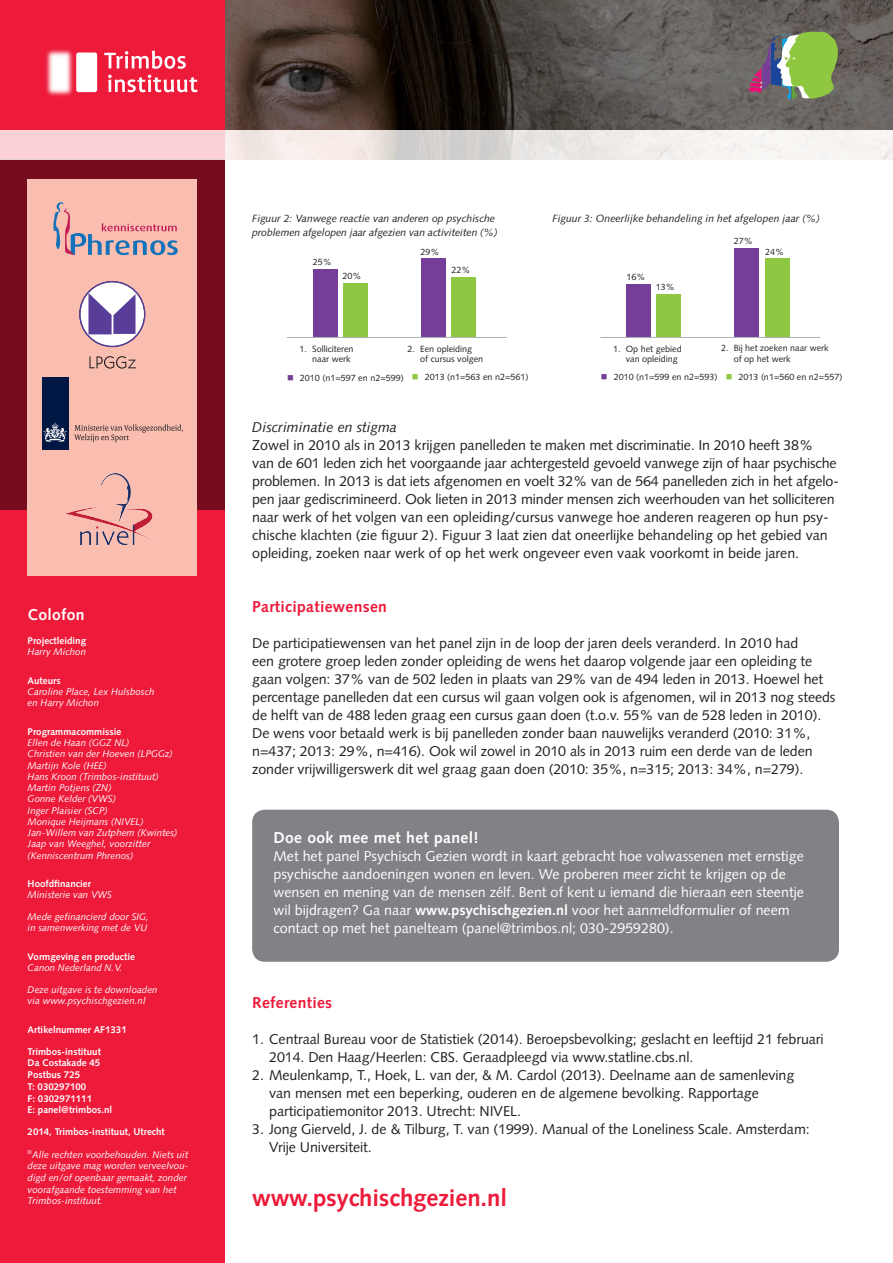
<style>
.page{position:relative;width:893px;height:1263px;background:#fff}
.page>*{position:absolute;margin:0;border:0;box-sizing:border-box;transform-origin:0 0}
.t1{font:700 24px "Syntax LT Std";letter-spacing:-.005em;color:#ed1a3a}
.t2{font:700 15.75px "Syntax LT Std";letter-spacing:.02em;color:#ed1a3a}
.t3{font:700 15.75px "Syntax LT Std";letter-spacing:.02em;color:#fff}
.t4{font:14.25px/18px "Syntax LT Std";letter-spacing:-.005em;color:#231f20}
.t5{font:14.25px/18px "Syntax LT Std";color:#fff}
.t6{font:italic 14.25px "Syntax LT Std";color:#231f20}
.t7{font:italic 10.5px/13.5px "Syntax LT Std";color:#231f20}
.t8{font:italic 9.75px/11.2px "Syntax LT Std";color:#fff}
.t9{font:700 9.75px/11.7px "Syntax LT Std";color:#fff}
.t10{font:9px/10.8px "Syntax LT Std";color:#231f20}
.s1{color:#753e98}
.s2{color:#8ec741}
.s3{font-weight:700}
</style>
<div class="page">
<svg style="left:225px;top:0;width:668px;height:130px"></svg>
<div style="left:0;top:0;width:225px;height:1263px;background:#ed1a3a"></div>
<div style="left:0;top:159px;width:225px;height:351px;background:#760d1e"></div>
<svg style="left:108px;top:51px;width:78px;height:18px"></svg>
<svg style="left:108px;top:75px;width:90px;height:17px"></svg>
<img style="left:46px;top:49px;width:62px;height:47px">
<svg style="left:0;top:130px;width:893px;height:29px"></svg>
<div style="left:252px;top:810px;width:587px;height:152px;background:#808285;border-radius:13px"></div>
<svg style="left:748px;top:31px;width:90px;height:69px"></svg>
<div style="left:28px;top:180px;width:169px;height:396px;background:#fabeb1"></div>
<svg style="left:53px;top:202px;width:125px;height:53px"></svg>
<svg style="left:80px;top:282px;width:65px;height:64px"></svg>
<svg style="left:89px;top:293px;width:47px;height:41px"></svg>
<div style="left:79px;top:281px;width:66px;height:66px;border:1px solid #593e99;border-radius:50%"></div>
<svg style="left:89px;top:356px;width:47px;height:13px"></svg>
<div style="left:42px;top:378px;width:27px;height:72px;background:#001643"></div>
<svg style="left:43px;top:422px;width:24px;height:20px"></svg>
<svg style="left:74px;top:424px;width:109px;height:18px"></svg>
<img style="left:65px;top:474px;width:89px;height:70px">
<div style="left:313px;top:269px;width:24px;height:68px;background:#753e98"></div>
<div style="left:343px;top:283px;width:25px;height:54px;background:#8ec741"></div>
<div style="left:421px;top:258px;width:24px;height:79px;background:#753e98"></div>
<div style="left:451px;top:277px;width:25px;height:60px;background:#8ec741"></div>
<hr style="left:287px;top:337px;width:220px;height:1px;background:#b0b1b5">
<div style="left:626px;top:284px;width:25px;height:53px;background:#753e98"></div>
<div style="left:657px;top:294px;width:24px;height:43px;background:#8ec741"></div>
<div style="left:734px;top:248px;width:25px;height:89px;background:#753e98"></div>
<div style="left:765px;top:258px;width:25px;height:79px;background:#8ec741"></div>
<hr style="left:600px;top:337px;width:220px;height:1px;background:#b0b1b5">
<p class="t3" style="left:28px;top:605px;width:59px">Colofon</p>
<p class="t9" style="left:28px;top:635px;width:60px">Projectleiding</p>
<p class="t8" style="left:28px;top:646px;width:60px">Harry Michon</p>
<p class="t9" style="left:28px;top:675px;width:35px">Auteurs</p>
<p class="t8" style="left:28px;top:686px;width:128px">Caroline Place, Lex Hulsbosch en Harry Michon</p>
<p class="t9" style="left:28px;top:726px;width:95px">Programmacommissie</p>
<p class="t8" style="left:28px;top:737px;width:151px">Ellen de Haan (GGZ NL)<br>Christien van der Hoeven (LPGGz)<br>Martijn Kole (HEE)<br>Hans Kroon (Trimbos-instituut)<br>Martin Potjens (ZN)<br>Gonne Kelder (VWS)<br>Inger Plaisier (SCP)<br>Monique Heijmans (NIVEL)<br>Jan-Willem van Zutphem (Kwintes)<br>Jaap van Weeghel, voorzitter (Kenniscentrum Phrenos)</p>
<p class="t9" style="left:28px;top:878px;width:65px">Hoofdfinancier</p>
<p class="t8" style="left:28px;top:889px;width:86px">Ministerie van VWS</p>
<p class="t8" style="left:28px;top:911px;width:123px">Mede gefinancierd door SIG, in samenwerking met de VU</p>
<p class="t9" style="left:28px;top:951px;width:109px">Vormgeving en productie</p>
<p class="t8" style="left:28px;top:962px;width:97px">Canon Nederland N.V.</p>
<p class="t8" style="left:28px;top:984px;width:132px">Deze uitgave is te downloaden via www.psychischgezien.nl</p>
<p class="t9" style="left:28px;top:1023px;width:101px">Artikelnummer AF1331</p>
<p class="t9" style="left:28px;top:1045px;width:86px">Trimbos-instituut<br>Da Costakade 45<br>Postbus 725<br>T: 030297100<br>F: 0302971111<br>E: panel@trimbos.nl</p>
<p class="t9" style="left:28px;top:1126px;width:139px">2014, Trimbos-instituut, Utrecht</p>
<p class="t8" style="left:28px;top:1148px;width:162px;line-height:11.7px"><sup>©</sup>Alle rechten voorbehouden. Niets uit deze uitgave mag worden verveelvou&shy;digd en/of openbaar gemaakt, zonder voorafgaande toestemming van het Trimbos-instituut.</p>
<p class="t7" style="left:252px;top:212px;width:247px">Figuur 2: Vanwege reactie van anderen op psychische problemen afgelopen jaar afgezien van activiteiten (%)</p>
<p class="t10" style="left:313px;top:257px;width:21px">25%</p>
<p class="t10" style="left:342px;top:270px;width:21px">20%</p>
<p class="t10" style="left:420px;top:246px;width:21px">29%</p>
<p class="t10" style="left:451px;top:264px;width:21px">22%</p>
<p class="t7" style="left:553px;top:212px;width:269px">Figuur 3: Oneerlijke behandeling in het afgelopen jaar (%)</p>
<p class="t10" style="left:626px;top:272px;width:21px">16%</p>
<p class="t10" style="left:734px;top:235px;width:21px">27%</p>
<p class="t10" style="left:765px;top:246px;width:21px">24%</p>
<p class="t10" style="left:656px;top:282px;width:21px">13%</p>
<p class="t10" style="left:312px;top:343px;width:43px;text-indent:-13px">1. Solliciteren naar werk</p>
<p class="t10" style="left:420px;top:343px;width:65px;text-indent:-13px">2. Een opleiding<br>of cursus volgen</p>
<p class="t10" style="left:287px;top:372px;width:243px"><span class="s1">■</span> 2010 (n1=597 en n2=599) <span class="s2">■</span> 2013 (n1=563 en n2=561)</p>
<p class="t10" style="left:626px;top:343px;width:58px;text-indent:-13px">1. Op het gebied van opleiding</p>
<p class="t10" style="left:734px;top:343px;width:97px;text-indent:-13px">2. Bij het zoeken naar werk of op het werk</p>
<p class="t10" style="left:601px;top:372px;width:243px"><span class="s1">■</span> 2010 (n1=599 en n2=593) <span class="s2">■</span> 2013 (n1=560 en n2=557)</p>
<p class="t6" style="left:252px;top:418px;width:146px">Discriminatie en stigma</p>
<p class="t4" style="left:252px;top:436px;width:588px">Zowel in 2010 als in 2013 krijgen panelleden te maken met discriminatie. In 2010 heeft 38%<br>van de 601 leden zich het voorgaande jaar achtergesteld gevoeld vanwege zijn of haar psychische problemen. In 2013 is dat iets afgenomen en voelt 32% van de 564 panelleden zich in het afgelo&shy;pen jaar gediscrimineerd. Ook lieten in 2013 minder mensen zich weerhouden van het solliciteren naar werk of het volgen van een opleiding/cursus vanwege hoe anderen reageren op hun psy&shy;chische klachten (zie figuur 2). Figuur 3 laat zien dat oneerlijke behandeling op het gebied van opleiding, zoeken naar werk of op het werk ongeveer even vaak voorkomt in beide jaren.</p>
<p class="t2" style="left:252px;top:597px;width:136px">Participatiewensen</p>
<p class="t4" style="left:252px;top:634px;width:585px">De participatiewensen van het panel zijn in de loop der jaren deels veranderd. In 2010 had<br>een grotere groep leden zonder opleiding de wens het daarop volgende jaar een opleiding te gaan volgen: 37% van de 502 leden in plaats van 29% van de 494 leden in 2013. Hoewel het percentage panelleden dat een cursus wil gaan volgen ook is afgenomen, wil in 2013 nog steeds de helft van de 488 leden graag een cursus gaan doen (t.o.v. 55% van de 528 leden in 2010).<br>De wens voor betaald werk is bij panelleden zonder baan nauwelijks veranderd (2010: 31%, n=437; 2013: 29%, n=416). Ook wil zowel in 2010 als in 2013 ruim een derde van de leden zonder vrijwilligerswerk dit wel graag gaan doen (2010: 35%, n=315; 2013: 34%, n=279).</p>
<p class="t3" style="left:273px;top:828px;width:207px">Doe ook mee met het panel!</p>
<p class="t5" style="left:273px;top:847px;width:532px">Met het panel Psychisch Gezien wordt in kaart gebracht hoe volwassenen met ernstige psychische aandoeningen wonen en leven. We proberen meer zicht te krijgen op de wensen en mening van de mensen zélf. Bent of kent u iemand die hieraan een steentje wil bijdragen? Ga naar <span class="s3">www.psychischgezien.nl</span> voor het aanmeldformulier of neem contact op met het panelteam (panel@trimbos.nl; 030-2959280).</p>
<p class="t2" style="left:252px;top:993px;width:82px">Referenties</p>
<p class="t4" style="left:269px;top:1030px;width:556px;text-indent:-17px">1. Centraal Bureau voor de Statistiek (2014). Beroepsbevolking; geslacht en leeftijd 21 februari<br>2014. Den Haag/Heerlen: CBS. Geraadpleegd via www.statline.cbs.nl.</p>
<p class="t4" style="left:269px;top:1066px;width:527px;text-indent:-17px">2. Meulenkamp, T., Hoek, L. van der, &amp; M. Cardol (2013). Deelname aan de samenleving van mensen met een beperking, ouderen en de algemene bevolking. Rapportage participatiemonitor 2013. Utrecht: NIVEL.</p>
<p class="t4" style="left:269px;top:1120px;width:542px;text-indent:-17px">3. Jong Gierveld, J. de &amp; Tilburg, T. van (1999). Manual of the Loneliness Scale. Amsterdam:<br>Vrije Universiteit.</p>
<h1 class="t1" style="left:252px;top:1184px;width:256px">www.psychischgezien.nl</h1>
</div>
